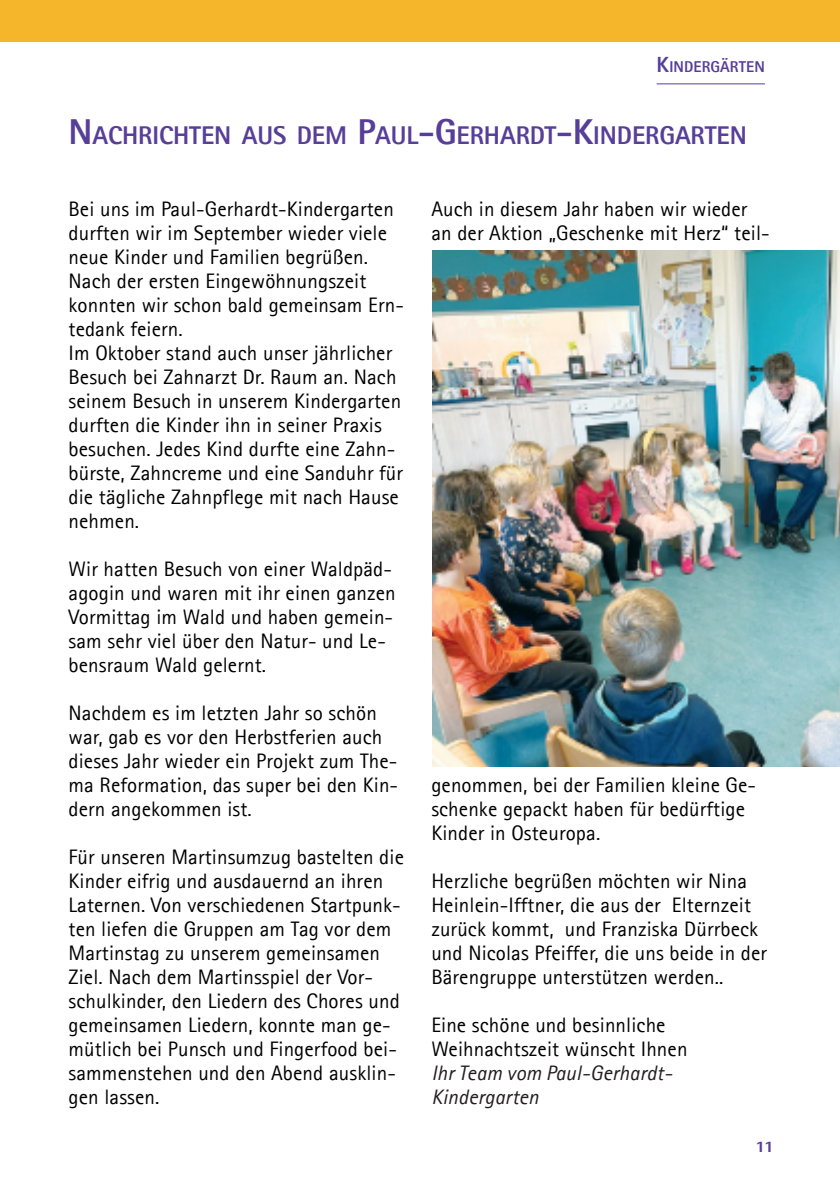
<style>
.page{position:relative;width:840px;height:1191px;background:#fff}
.page>*{position:absolute;margin:0;border:0;box-sizing:border-box;transform-origin:0 0}
.t1{font:800 25.8px "Agfa Rotis Sans Serif";letter-spacing:-.005em;color:#573e99}
.t2{font:21px/24px "Agfa Rotis Sans Serif";letter-spacing:.005em;color:#000100}
.t3{font:italic 21px/24px "Agfa Rotis Sans Serif";letter-spacing:.005em;color:#231f20}
.t4{font:800 16px "Agfa Rotis Sans Serif";color:#573e99;scale:1.2 1}
.t5{font:800 15.8px "Agfa Rotis Sans Serif";letter-spacing:.005em;color:#573e99}
.s1{font-size:22px}
.s2{font-size:36px}
</style>
<div class="page">
<hr style="left:656px;top:83px;width:108px;height:1px;background:#573e99">
<div style="left:0;top:0;width:839px;height:42px;background:#f6b62b"></div>
<img style="left:432px;top:250px;width:407px;height:517px">
<p class="t5" style="left:656px;top:61px;width:110px"><span class="s1">K</span>INDERGÄRTEN</p>
<p class="t1" style="left:68px;top:126px;width:679px"><span class="s2">N</span>ACHRICHTEN AUS DEM <span class="s2">P</span>AUL<span class="s2">-G</span>ERHARDT<span class="s2">-K</span>INDERGARTEN</p>
<p class="t2" style="left:68px;top:198px;width:336px">Bei uns im Paul-Gerhardt-Kindergarten durften wir im September wieder viele neue Kinder und Familien begrüßen.<br>Nach der ersten Eingewöhnungszeit konnten wir schon bald gemeinsam Ern&shy;tedank feiern.<br>Im Oktober stand auch unser jährlicher Besuch bei Zahnarzt Dr. Raum an. Nach seinem Besuch in unserem Kindergarten durften die Kinder ihn in seiner Praxis besuchen. Jedes Kind durfte eine Zahn&shy;bürste, Zahncreme und eine Sanduhr für die tägliche Zahnpflege mit nach Hause nehmen.</p>
<p class="t2" style="left:68px;top:558px;width:328px">Wir hatten Besuch von einer Waldpäd&shy;agogin und waren mit ihr einen ganzen Vormittag im Wald und haben gemein&shy;sam sehr viel über den Natur- und Le&shy;bensraum Wald gelernt.</p>
<p class="t2" style="left:68px;top:702px;width:331px">Nachdem es im letzten Jahr so schön war, gab es vor den Herbstferien auch dieses Jahr wieder ein Projekt zum The&shy;ma Reformation, das super bei den Kin&shy;dern angekommen ist.</p>
<p class="t2" style="left:68px;top:846px;width:337px">Für unseren Martinsumzug bastelten die Kinder eifrig und ausdauernd an ihren Laternen. Von verschiedenen Startpunk&shy;ten liefen die Gruppen am Tag vor dem Martinstag zu unserem gemeinsamen Ziel. Nach dem Martinsspiel der Vor&shy;schulkinder, den Liedern des Chores und gemeinsamen Liedern, konnte man ge&shy;mütlich bei Punsch und Fingerfood bei&shy;sammenstehen und den Abend ausklin&shy;gen lassen.</p>
<p class="t2" style="left:431px;top:198px;width:340px">Auch in diesem Jahr haben wir wieder an der Aktion „Geschenke mit Herz“ teil-</p>
<p class="t2" style="left:431px;top:774px;width:326px">genommen, bei der Familien kleine Ge&shy;schenke gepackt haben für bedürftige<br>Kinder in Osteuropa.</p>
<p class="t2" style="left:431px;top:870px;width:337px">Herzliche begrüßen möchten wir Nina Heinlein-Ifftner, die aus der Elternzeit zurück kommt, und Franziska Dürrbeck und Nicolas Pfeiffer, die uns beide in der Bärengruppe unterstützen werden..</p>
<p class="t2" style="left:431px;top:1014px;width:257px">Eine schöne und besinnliche<br>Weihnachtszeit wünscht Ihnen</p>
<p class="t3" style="left:431px;top:1063px;width:242px">Ihr Team vom Paul-Gerhardt-<br>Kindergarten</p>
<p class="t4" style="left:745px;top:1141px;width:25px">111</p>
</div>
